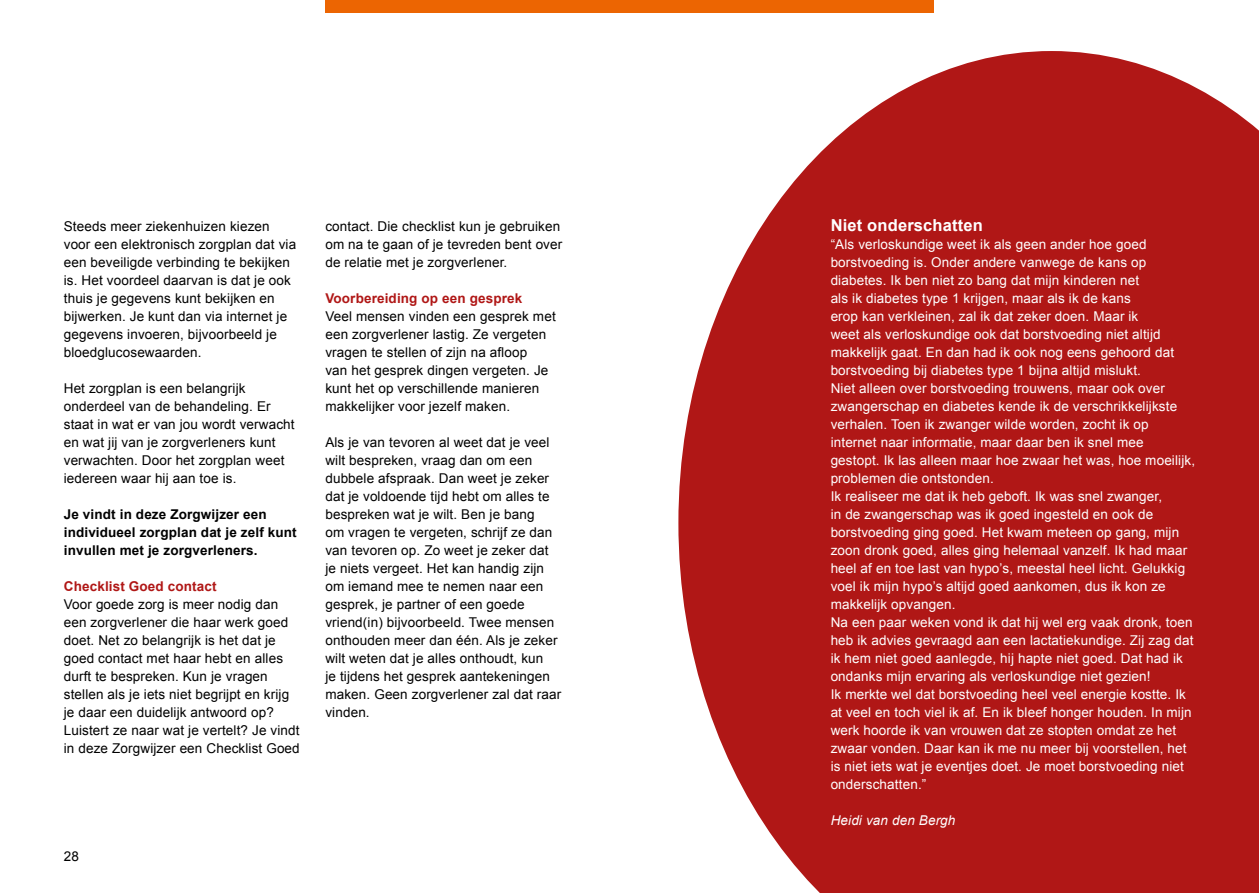
<style>
.page{position:relative;width:1259px;height:893px;background:#fff}
.page>*{position:absolute;margin:0;border:0;box-sizing:border-box;transform-origin:0 0}
.t1{font:700 16.5px "Arial";letter-spacing:.01em;color:#fff}
.t2{font:13.5px/18px "Arial";letter-spacing:.01em;color:#000}
.t3{font:13.5px/18px "Arial";letter-spacing:.01em;color:#fff}
.t4{font:700 13.5px/18px "Arial";letter-spacing:.01em;color:#000}
.t5{font:700 13.5px "Arial";letter-spacing:.01em;color:#b01716}
.t6{font:italic 13.5px "Arial";letter-spacing:.01em;color:#fff}
</style>
<div class="page">
<svg style="left:678px;top:51px;width:581px;height:842px;background:#b93332"></svg>
<div style="left:325px;top:0;width:304px;height:13px;background:#ec6502"></div>
<div style="left:629px;top:0;width:304px;height:13px;background:#ec6502"></div>
<p class="t2" style="left:64px;top:217px;width:234px">Steeds meer ziekenhuizen kiezen voor een elektronisch zorgplan dat via een beveiligde verbinding te bekijken is. Het voordeel daarvan is dat je ook thuis je gegevens kunt bekijken en bijwerken. Je kunt dan via internet je gegevens invoeren, bijvoorbeeld je bloedglucosewaarden.</p>
<p class="t2" style="left:64px;top:379px;width:232px">Het zorgplan is een belangrijk onderdeel van de behandeling. Er staat in wat er van jou wordt verwacht en wat jij van je zorgverleners kunt verwachten. Door het zorgplan weet iedereen waar hij aan toe is.</p>
<p class="t4" style="left:64px;top:506px;width:234px">Je vindt in deze Zorgwijzer een individueel zorgplan dat je zelf kunt invullen met je zorgverleners.</p>
<p class="t5" style="left:64px;top:577px;width:154px">Checklist Goed contact</p>
<p class="t2" style="left:64px;top:595px;width:237px">Voor goede zorg is meer nodig dan een zorgverlener die haar werk goed doet. Net zo belangrijk is het dat je goed contact met haar hebt en alles durft te bespreken. Kun je vragen stellen als je iets niet begrijpt en krijg je daar een duidelijk antwoord op?<br>Luistert ze naar wat je vertelt? Je vindt in deze Zorgwijzer een Checklist Goed</p>
<p class="t2" style="left:325px;top:217px;width:238px">contact. Die checklist kun je gebruiken om na te gaan of je tevreden bent over de relatie met je zorgverlener.</p>
<p class="t5" style="left:325px;top:289px;width:198px">Voorbereiding op een gesprek</p>
<p class="t2" style="left:325px;top:307px;width:232px">Veel mensen vinden een gesprek met een zorgverlener lastig. Ze vergeten vragen te stellen of zijn na afloop<br>van het gesprek dingen vergeten. Je kunt het op verschillende manieren makkelijker voor jezelf maken.</p>
<p class="t2" style="left:325px;top:433px;width:237px">Als je van tevoren al weet dat je veel wilt bespreken, vraag dan om een dubbele afspraak. Dan weet je zeker dat je voldoende tijd hebt om alles te bespreken wat je wilt. Ben je bang<br>om vragen te vergeten, schrijf ze dan van tevoren op. Zo weet je zeker dat je niets vergeet. Het kan handig zijn om iemand mee te nemen naar een gesprek, je partner of een goede vriend(in) bijvoorbeeld. Twee mensen onthouden meer dan één. Als je zeker wilt weten dat je alles onthoudt, kun<br>je tijdens het gesprek aantekeningen maken. Geen zorgverlener zal dat raar vinden.</p>
<p class="t2" style="left:64px;top:847px;width:17px">28</p>
<p class="t1" style="left:830px;top:214px;width:154px">Niet onderschatten</p>
<p class="t3" style="left:830px;top:235px;width:366px">“Als verloskundige weet ik als geen ander hoe goed borstvoeding is. Onder andere vanwege de kans op diabetes. Ik ben niet zo bang dat mijn kinderen net<br>als ik diabetes type 1 krijgen, maar als ik de kans<br>erop kan verkleinen, zal ik dat zeker doen. Maar ik<br>weet als verloskundige ook dat borstvoeding niet altijd makkelijk gaat. En dan had ik ook nog eens gehoord dat borstvoeding bij diabetes type 1 bijna altijd mislukt.<br>Niet alleen over borstvoeding trouwens, maar ook over zwangerschap en diabetes kende ik de verschrikkelijkste verhalen. Toen ik zwanger wilde worden, zocht ik op internet naar informatie, maar daar ben ik snel mee gestopt. Ik las alleen maar hoe zwaar het was, hoe moeilijk, problemen die ontstonden.<br>Ik realiseer me dat ik heb geboft. Ik was snel zwanger,<br>in de zwangerschap was ik goed ingesteld en ook de borstvoeding ging goed. Het kwam meteen op gang, mijn zoon dronk goed, alles ging helemaal vanzelf. Ik had maar heel af en toe last van hypo’s, meestal heel licht. Gelukkig voel ik mijn hypo’s altijd goed aankomen, dus ik kon ze makkelijk opvangen.<br>Na een paar weken vond ik dat hij wel erg vaak dronk, toen heb ik advies gevraagd aan een lactatiekundige. Zij zag dat ik hem niet goed aanlegde, hij hapte niet goed. Dat had ik ondanks mijn ervaring als verloskundige niet gezien!<br>Ik merkte wel dat borstvoeding heel veel energie kostte. Ik at veel en toch viel ik af. En ik bleef honger houden. In mijn werk hoorde ik van vrouwen dat ze stopten omdat ze het zwaar vonden. Daar kan ik me nu meer bij voorstellen, het is niet iets wat je eventjes doet. Je moet borstvoeding niet onderschatten.”</p>
<p class="t6" style="left:830px;top:811px;width:126px">Heidi van den Bergh</p>
</div>
